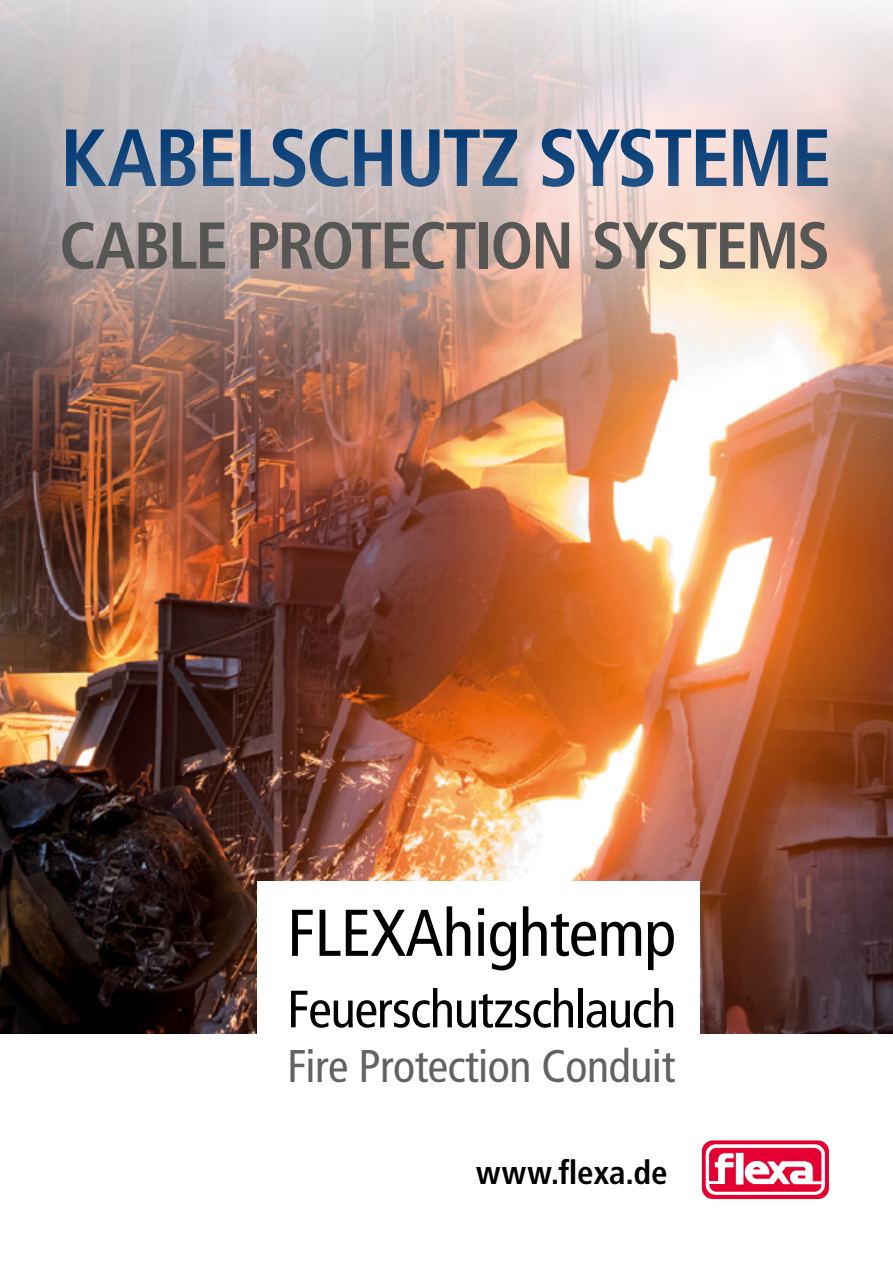
<style>
.page{position:relative;width:893px;height:1263px;background:#fff}
.page>*{position:absolute;margin:0;border:0;box-sizing:border-box;transform-origin:0 0}
.t1{font:700 condensed 81px "Frutiger LT Std";letter-spacing:-.035em;color:#003872}
.t2{font:700 condensed 66px "Frutiger LT Std";letter-spacing:-.04em;color:#565655}
.t3{font:condensed 66px "Frutiger LT Std";letter-spacing:-.01em;color:#000}
.t4{font:condensed 52.5px "Frutiger LT Std";letter-spacing:-.02em;color:#000}
.t5{font:condensed 45.75px "Frutiger LT Std";letter-spacing:-.01em;color:#626261}
.t6{font:700 condensed 33px "Frutiger LT Std";color:#000}
</style>
<div class="page">
<img style="left:1px;top:0;width:892px;height:1033px">
<img style="left:0;top:0;width:1px;height:1263px">
<div style="left:0;top:4px;width:893px;height:306px;background:#fff;opacity:.5"></div>
<div style="left:0;top:100px;width:893px;height:292px;background:#fff;opacity:.5"></div>
<div style="left:702px;top:1140px;width:127px;height:59px;background:#e40031;border-radius:11px"></div>
<div style="left:706px;top:1144px;width:119px;height:51px;background:linear-gradient(to right,#fff,#fffefe);border-radius:10px"></div>
<svg style="left:709px;top:1148px;width:112px;height:43px"></svg>
<div style="left:257px;top:881px;width:442px;height:201px;background:#fff"></div>
<p class="t1" style="left:60px;top:110px;width:773px">KABELSCHUTZ SYSTEME</p>
<p class="t2" style="left:59px;top:206px;width:772px">CABLE PROTECTION SYSTEMS</p>
<p class="t3" style="left:287px;top:894px;width:391px">FLEXAhightemp</p>
<p class="t4" style="left:287px;top:978px;width:391px">Feuerschutzschlauch</p>
<p class="t5" style="left:287px;top:1040px;width:390px">Fire Protection Conduit</p>
<p class="t6" style="left:476px;top:1153px;width:193px">www.flexa.de</p>
</div>
